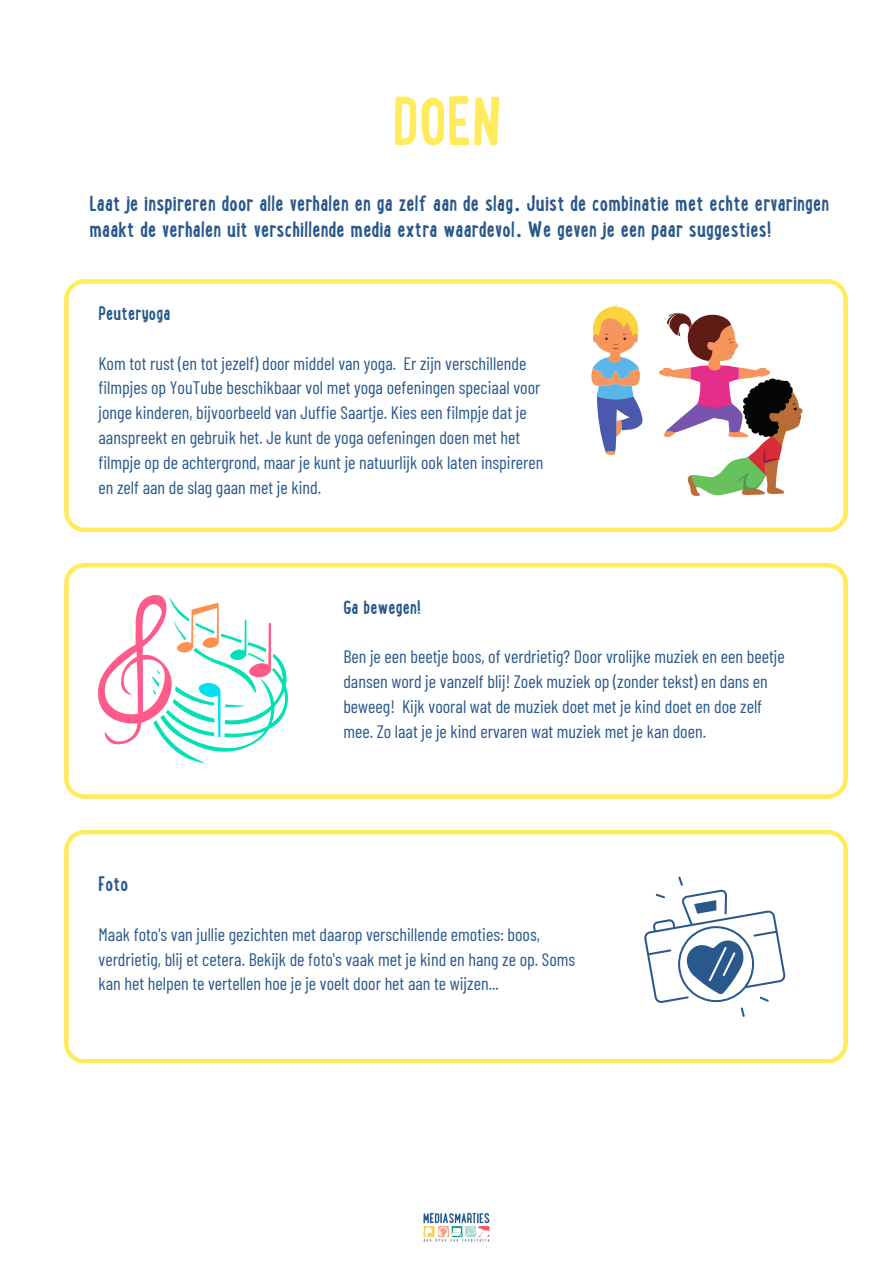
<style>
.page{position:relative;width:894px;height:1264px;background:#fff}
.page>*{position:absolute;margin:0;border:0;box-sizing:border-box;transform-origin:0 0}
.t1{font:700 72px "Lunch Box";color:#ffeb5b}
.t2{font:700 24px/25.8px "Lunch Box";color:#29588c}
.t3{font:700 22.5px "Lunch Box";color:#29588c}
.t4{font:700 21px "Lunch Box";color:#29588c}
.t5{font:18px/24.8px "Barlow Condensed";color:#29588c}
</style>
<div class="page">
<svg style="left:64px;top:279px;width:783px;height:252px"></svg>
<svg style="left:64px;top:563px;width:783px;height:235px"></svg>
<img style="left:423px;top:1212px;width:67px;height:31px">
<svg style="left:64px;top:830px;width:783px;height:233px"></svg>
<svg style="left:644px;top:876px;width:141px;height:140px"></svg>
<svg style="left:590px;top:304px;width:54px;height:151px"></svg>
<svg style="left:658px;top:312px;width:148px;height:186px"></svg>
<img style="left:98px;top:596px;width:189px;height:166px">
<h2 class="t1" style="left:392px;top:95px;width:110px">DOEN</h2>
<p class="t2" style="left:89px;top:194px;width:741px">Laat je inspireren door alle verhalen en ga zelf aan de slag. Juist de combinatie met echte ervaringen maakt de verhalen uit verschillende media extra waardevol. We geven je een paar suggesties!</p>
<p class="t4" style="left:98px;top:305px;width:73px">Peuteryoga</p>
<p class="t5" style="left:98px;top:350px;width:446px">Kom tot rust (en tot jezelf) door middel van yoga. Er zijn verschillende filmpjes op YouTube beschikbaar vol met yoga oefeningen speciaal voor jonge kinderen, bijvoorbeeld van Juffie Saartje. Kies een filmpje dat je aanspreekt en gebruik het. Je kunt de yoga oefeningen doen met het filmpje op de achtergrond, maar je kunt je natuurlijk ook laten inspireren</p>
<p class="t5" style="left:98px;top:474px;width:224px">en zelf aan de slag gaan met je kind.</p>
<p class="t4" style="left:343px;top:599px;width:79px">Ga bewegen!</p>
<p class="t5" style="left:343px;top:643px;width:443px">Ben je een beetje boos, of verdrietig? Door vrolijke muziek en een beetje dansen word je vanzelf blij! Zoek muziek op (zonder tekst) en dans en beweeg! Kijk vooral wat de muziek doet met je kind doet en doe zelf mee. Zo laat je je kind ervaren wat muziek met je kan doen.</p>
<h3 class="t3" style="left:98px;top:875px;width:31px">Foto</h3>
<p class="t5" style="left:98px;top:921px;width:478px">Maak foto's van jullie gezichten met daarop verschillende emoties: boos, verdrietig, blij et cetera. Bekijk de foto's vaak met je kind en hang ze op. Soms kan het helpen te vertellen hoe je je voelt door het aan te wijzen...</p>
</div>
